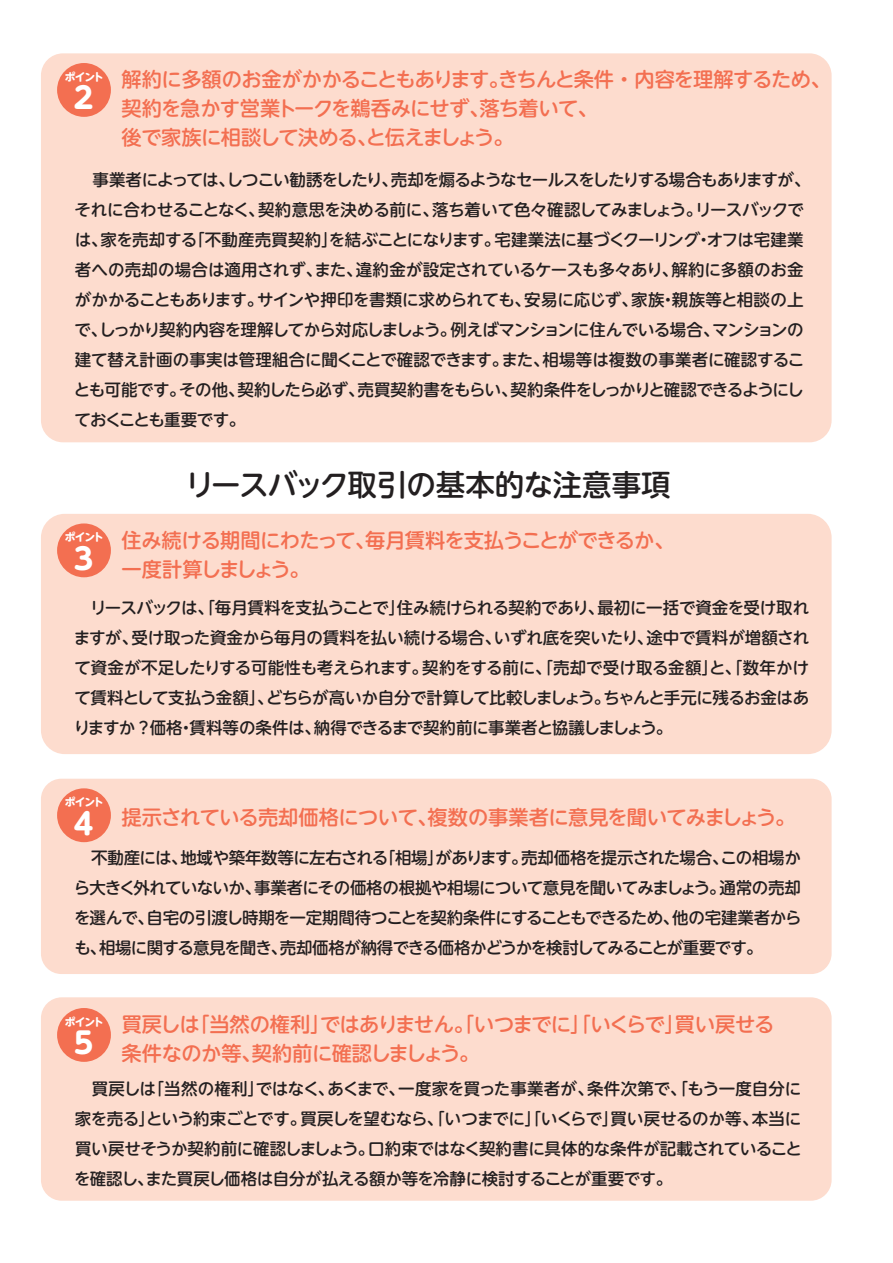
<style>
.page{position:relative;width:893px;height:1263px;background:#fff}
.page>*{position:absolute;margin:0;border:0;box-sizing:border-box;transform-origin:0 0}
.t1{font:500 29.55px "UD Shin M Go Pro";letter-spacing:-.015em;color:#231f20}
.t2{font:700 29.4px "UD Shin M Go Pro";color:#fff}
.t3{font:500 20.25px/28.8px "UD Shin M Go Pro";letter-spacing:-.03em;color:#f36f51}
.t4{font:500 20.25px "UD Shin M Go Pro";letter-spacing:-.07em;color:#f36f51}
.t5{font:500 20.25px "UD Shin M Go Pro";letter-spacing:-.05em;color:#f36f51}
.t6{font:500 20.25px "UD Shin M Go Pro";letter-spacing:-.06em;color:#f36f51}
.t7{font:500 20.25px "UD Shin M Go Pro";letter-spacing:-.095em;color:#f36f51}
.t8{font:500 16.5px/30px "UD Shin M Go Pro";letter-spacing:-.03em;color:#231f20}
.t9{font:500 16.5px "UD Shin M Go Pro";letter-spacing:-.055em;color:#231f20}
.t10{font:500 16.5px "UD Shin M Go Pro";letter-spacing:-.06em;color:#231f20}
.t11{font:500 16.5px "UD Shin M Go Pro";color:#231f20}
.t12{font:500 16.5px "UD Shin M Go Pro";letter-spacing:-.05em;color:#231f20}
.t13{font:500 16.5px "UD Shin M Go Pro";letter-spacing:-.07em;color:#231f20}
.t14{font:500 16.5px "UD Shin M Go Pro";letter-spacing:.005em;color:#231f20}
.t15{font:500 16.5px "UD Shin M Go Pro";letter-spacing:-.005em;color:#231f20}
.t16{font:500 16.5px "UD Shin M Go Pro";letter-spacing:.01em;color:#231f20}
.t17{font:500 16.5px "UD Shin M Go Pro";letter-spacing:-.075em;color:#231f20}
.t18{font:500 16.5px "UD Shin M Go Pro";letter-spacing:-.01em;color:#231f20}
.t19{font:500 16.5px "UD Shin M Go Pro";letter-spacing:.015em;color:#231f20}
.t20{font:700 10.8px "UD Shin M Go Pro";letter-spacing:-.095em;color:#fff}
</style>
<div class="page">
<div style="left:41px;top:53px;width:791px;height:389px;background:#fddcce;border-radius:22px"></div>
<div style="left:57px;top:63px;width:54px;height:54px;background:#f36f51;border-radius:50%"></div>
<div style="left:41px;top:514px;width:791px;height:240px;background:#fddcce;border-radius:24px"></div>
<div style="left:57px;top:523px;width:54px;height:54px;background:#f36f51;border-radius:50%"></div>
<div style="left:41px;top:779px;width:791px;height:195px;background:#fddcce;border-radius:20px"></div>
<div style="left:57px;top:788px;width:54px;height:54px;background:#f36f51;border-radius:50%"></div>
<div style="left:41px;top:997px;width:791px;height:204px;background:#fddcce;border-radius:21px"></div>
<div style="left:57px;top:1008px;width:54px;height:54px;background:#f36f51;border-radius:50%"></div>
<p class="t20" style="left:65px;top:68px;width:41px">ポイント</p>
<h2 class="t2" style="left:74px;top:74px;width:21px">2</h2>
<p class="t3" style="left:122px;top:64px;width:711px">解約に多額のお金がかかることもありますきちんと条件・内容を理解するため、</p>
<p class="t3" style="left:479px;top:64px;width:120px;text-indent:9px">。<br>落ち着いて、</p>
<p class="t3" style="left:122px;top:93px;width:393px">契約を急かす営業トークを鵜呑みにせず、後で家族に相談して決めると伝えましょう。</p>
<p class="t3" style="left:357px;top:122px;width:22px">、</p>
<p class="t9" style="left:391px;top:166px;width:421px">売却を煽るようなセールスをしたりする場合もありますが、</p>
<p class="t10" style="left:226px;top:166px;width:173px">しつこい勧誘をしたり、</p>
<p class="t8" style="left:93px;top:164px;width:144px">事業者によっては、</p>
<p class="t13" style="left:695px;top:196px;width:110px">リースバックで</p>
<p class="t8" style="left:75px;top:194px;width:192px">それに合わせることなく、</p>
<p class="t15" style="left:258px;top:196px;width:182px">契約意思を決める前に、</p>
<p class="t8" style="left:432px;top:194px;width:272px">落ち着いて色々確認してみましょう。</p>
<p class="t8" style="left:494px;top:224px;width:311px">宅建業法に基づくクーリングオフは宅建業</p>
<p class="t16" style="left:188px;top:226px;width:151px">「不動産売買契約」</p>
<p class="t8" style="left:101px;top:224px;width:98px">家を売却する</p>
<p class="t13" style="left:329px;top:226px;width:173px">を結ぶことになります。</p>
<p class="t8" style="left:75px;top:224px;width:34px">は、</p>
<p class="t8" style="left:695px;top:224px;width:18px">・</p>
<p class="t16" style="left:75px;top:256px;width:249px">者への売却の場合は適用されず、</p>
<p class="t8" style="left:356px;top:254px;width:324px">違約金が設定されているケースも多々あり、</p>
<p class="t11" style="left:671px;top:256px;width:134px">解約に多額のお金</p>
<p class="t8" style="left:314px;top:254px;width:50px">また、</p>
<p class="t8" style="left:524px;top:284px;width:115px">安易に応じず、</p>
<p class="t13" style="left:75px;top:286px;width:190px">がかかることもあります。</p>
<p class="t19" style="left:631px;top:286px;width:174px">家族親族等と相談の上</p>
<p class="t8" style="left:257px;top:284px;width:275px">サインや押印を書類に求められても、</p>
<p class="t8" style="left:660px;top:284px;width:18px">・</p>
<p class="t8" style="left:450px;top:314px;width:271px">例えばマンションに住んでいる場合、</p>
<p class="t10" style="left:99px;top:316px;width:359px">しっかり契約内容を理解してから対応しましょう。</p>
<p class="t8" style="left:712px;top:314px;width:93px">マンションの</p>
<p class="t8" style="left:75px;top:314px;width:34px">で、</p>
<p class="t8" style="left:75px;top:344px;width:435px">建て替え計画の事実は管理組合に聞くことで確認できます。</p>
<p class="t14" style="left:543px;top:346px;width:263px">相場等は複数の事業者に確認するこ</p>
<p class="t8" style="left:501px;top:344px;width:50px">また、</p>
<p class="t9" style="left:238px;top:376px;width:128px">契約したら必ず、</p>
<p class="t17" style="left:511px;top:376px;width:295px">契約条件をしっかりと確認できるようにし</p>
<p class="t8" style="left:74px;top:374px;width:173px">とも可能です。<br>ておくことも重要です。</p>
<p class="t8" style="left:358px;top:374px;width:162px">売買契約書をもらい、</p>
<p class="t8" style="left:179px;top:374px;width:67px">その他、</p>
<p class="t20" style="left:65px;top:528px;width:41px">ポイント</p>
<h2 class="t2" style="left:74px;top:535px;width:21px">3</h2>
<h1 class="t1" style="left:185px;top:461px;width:487px">リースバック取引の基本的な注意事項</h1>
<p class="t5" style="left:365px;top:524px;width:311px">毎月賃料を支払うことができるか、</p>
<p class="t3" style="left:122px;top:525px;width:255px">住み続ける期間にわたって、</p>
<p class="t7" style="left:122px;top:552px;width:190px">一度計算しましょう。</p>
<p class="t12" style="left:75px;top:594px;width:332px">　リースバックは、「毎月賃料を支払うことで」</p>
<p class="t18" style="left:597px;top:594px;width:213px">最初に一括で資金を受け取れ</p>
<p class="t8" style="left:397px;top:591px;width:209px">住み続けられる契約であり、</p>
<p class="t8" style="left:494px;top:621px;width:161px">いずれ底を突いたり、</p>
<p class="t8" style="left:74px;top:621px;width:66px">ますが、</p>
<p class="t11" style="left:646px;top:624px;width:164px">途中で賃料が増額され</p>
<p class="t8" style="left:131px;top:621px;width:371px">受け取った資金から毎月の賃料を払い続ける場合、</p>
<p class="t8" style="left:75px;top:651px;width:355px">て資金が不足したりする可能性も考えられます。</p>
<p class="t11" style="left:422px;top:654px;width:388px">契約をする前に、「売却で受け取る金額と」、「数年かけ</p>
<p class="t8" style="left:266px;top:681px;width:346px">どちらが高いか自分で計算して比較しましょう。</p>
<p class="t8" style="left:75px;top:681px;width:201px">て賃料として支払う金額」、</p>
<p class="t8" style="left:604px;top:681px;width:207px">ちゃんと手元に残るお金はあ</p>
<p class="t15" style="left:74px;top:714px;width:249px">りますか？価格賃料等の条件は、</p>
<p class="t10" style="left:314px;top:714px;width:360px">納得できるまで契約前に事業者と協議しましょう。</p>
<p class="t8" style="left:178px;top:711px;width:18px">・</p>
<p class="t20" style="left:65px;top:793px;width:41px">ポイント</p>
<h2 class="t2" style="left:74px;top:799px;width:21px">4</h2>
<p class="t3" style="left:428px;top:802px;width:369px">複数の事業者に意見を聞いてみましょう。</p>
<p class="t3" style="left:122px;top:802px;width:318px">提示されている売却価格について、</p>
<p class="t8" style="left:435px;top:842px;width:94px">があります。</p>
<p class="t8" style="left:521px;top:842px;width:209px">売却価格を提示された場合、</p>
<p class="t8" style="left:379px;top:842px;width:67px">「相場」</p>
<p class="t8" style="left:180px;top:842px;width:209px">地域や築年数等に左右される</p>
<p class="t8" style="left:720px;top:842px;width:82px">この相場か</p>
<p class="t8" style="left:75px;top:842px;width:114px">　不動産には、</p>
<p class="t8" style="left:254px;top:872px;width:473px">事業者にその価格の根拠や相場について意見を聞いてみましょう。</p>
<p class="t9" style="left:74px;top:875px;width:189px">ら大きく外れていないか、</p>
<p class="t8" style="left:719px;top:872px;width:83px">通常の売却</p>
<p class="t9" style="left:147px;top:905px;width:534px">自宅の引渡し時期を一定期間待つことを契約条件にすることもできるため、</p>
<p class="t8" style="left:672px;top:902px;width:131px">他の宅建業者から</p>
<p class="t8" style="left:74px;top:902px;width:82px">を選んで、</p>
<p class="t10" style="left:280px;top:935px;width:484px">売却価格が納得できる価格かどうかを検討してみることが重要です。</p>
<p class="t12" style="left:99px;top:935px;width:190px">相場に関する意見を聞き、</p>
<p class="t8" style="left:74px;top:932px;width:34px">も、</p>
<p class="t20" style="left:65px;top:1013px;width:41px">ポイント</p>
<h2 class="t2" style="left:74px;top:1019px;width:21px">5</h2>
<p class="t3" style="left:189px;top:1009px;width:143px">「当然の権利」</p>
<p class="t4" style="left:320px;top:1008px;width:366px">ではありません。「いつまでに」「いくらで」</p>
<p class="t3" style="left:122px;top:1009px;width:79px">買戻しは</p>
<p class="t3" style="left:675px;top:1009px;width:101px">買い戻せる</p>
<p class="t3" style="left:122px;top:1038px;width:142px">条件なのか等、</p>
<p class="t6" style="left:252px;top:1037px;width:229px">契約前に確認しましょう。</p>
<p class="t14" style="left:398px;top:1075px;width:197px">一度家を買った事業者が、</p>
<p class="t11" style="left:587px;top:1075px;width:216px">条件次第で、「もう一度自分に</p>
<p class="t8" style="left:147px;top:1072px;width:118px">「当然の権利」</p>
<p class="t8" style="left:328px;top:1072px;width:79px">あくまで、</p>
<p class="t8" style="left:256px;top:1072px;width:80px">ではなく、</p>
<p class="t8" style="left:75px;top:1072px;width:83px">　買戻しは</p>
<p class="t8" style="left:75px;top:1102px;width:233px">家を売るという約束ごとです。</p>
<p class="t9" style="left:300px;top:1105px;width:320px">買戻しを望むなら、「いつまでに」「いくらで」</p>
<p class="t11" style="left:610px;top:1105px;width:149px">買い戻せるのか等、</p>
<p class="t8" style="left:752px;top:1102px;width:51px">本当に</p>
<p class="t8" style="left:139px;top:1102px;width:18px">」</p>
<p class="t8" style="left:368px;top:1132px;width:435px">口約束ではなく契約書に具体的な条件が記載されていること</p>
<p class="t8" style="left:146px;top:1132px;width:528px;text-indent:-71px">買い戻せそうか契約前に確認しましょう。<br>また買戻し価格は自分が払える額か等を冷静に検討することが重要です。</p>
<p class="t8" style="left:74px;top:1162px;width:81px">を確認し、</p>
</div>
